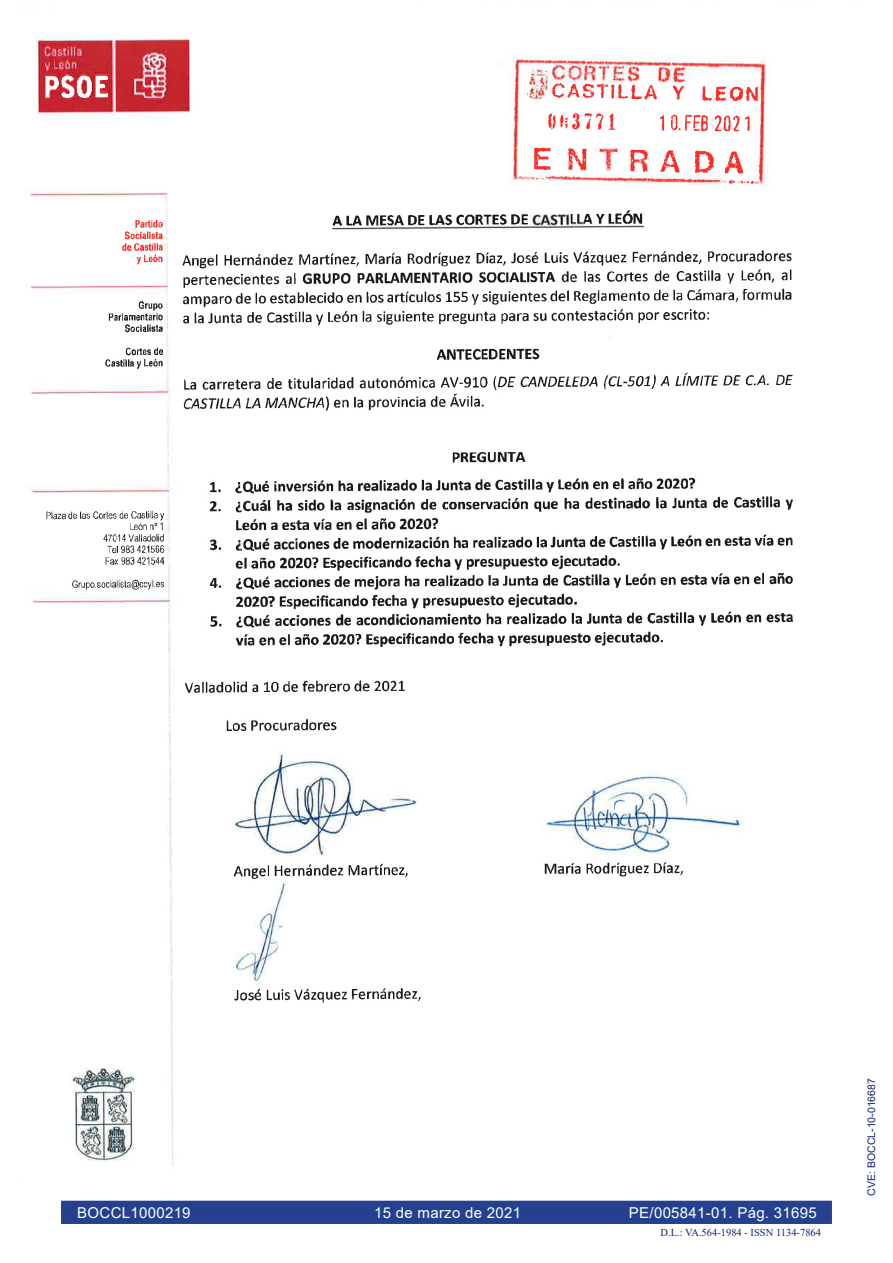
<style>
.page{position:relative;width:893px;height:1263px;background:#fff}
.page>*{position:absolute;margin:0;border:0;box-sizing:border-box;transform-origin:0 0}
.E_CVE{font:15px "Arial";letter-spacing:.02em;color:#fff}
.t1{font:10.5px "Times New Roman";color:#132477}
.t2{font:10.5px "Arial";color:#132477}
</style>
<div class="page">
<div style="left:60px;top:1200px;width:773px;height:25px;background:#25408f"></div>
<div style="left:60px;top:1199px;width:773px;height:26px;border:2px solid #fff"></div>
<img style="left:25px;top:33px;width:808px;height:1167px">
<img style="left:45px;top:47px;width:63px;height:50px">
<img style="left:527px;top:67px;width:21px;height:15px">
<img style="left:122px;top:82px;width:637px;height:129px">
<img style="left:529px;top:175px;width:230px;height:8px">
<img style="left:45px;top:211px;width:750px;height:791px">
<img style="left:611px;top:799px;width:14px;height:11px">
<p class="E_CVE" style="left:77px;top:1202px;width:115px">BOCCL1000219</p>
<p class="E_CVE" style="left:374px;top:1202px;width:149px">15 de marzo de 2021</p>
<p class="E_CVE" style="left:629px;top:1202px;width:189px">PE/005841-01. Pág. 31695</p>
<p class="t1" style="left:661px;top:1225px;width:162px">D.L.: VA.564-1984 - ISSN 1134-7864</p>
<p class="t2" style="left:864px;top:1195px;width:119px;rotate:-90deg">CVE: BOCCL-10-016687</p>
</div>
